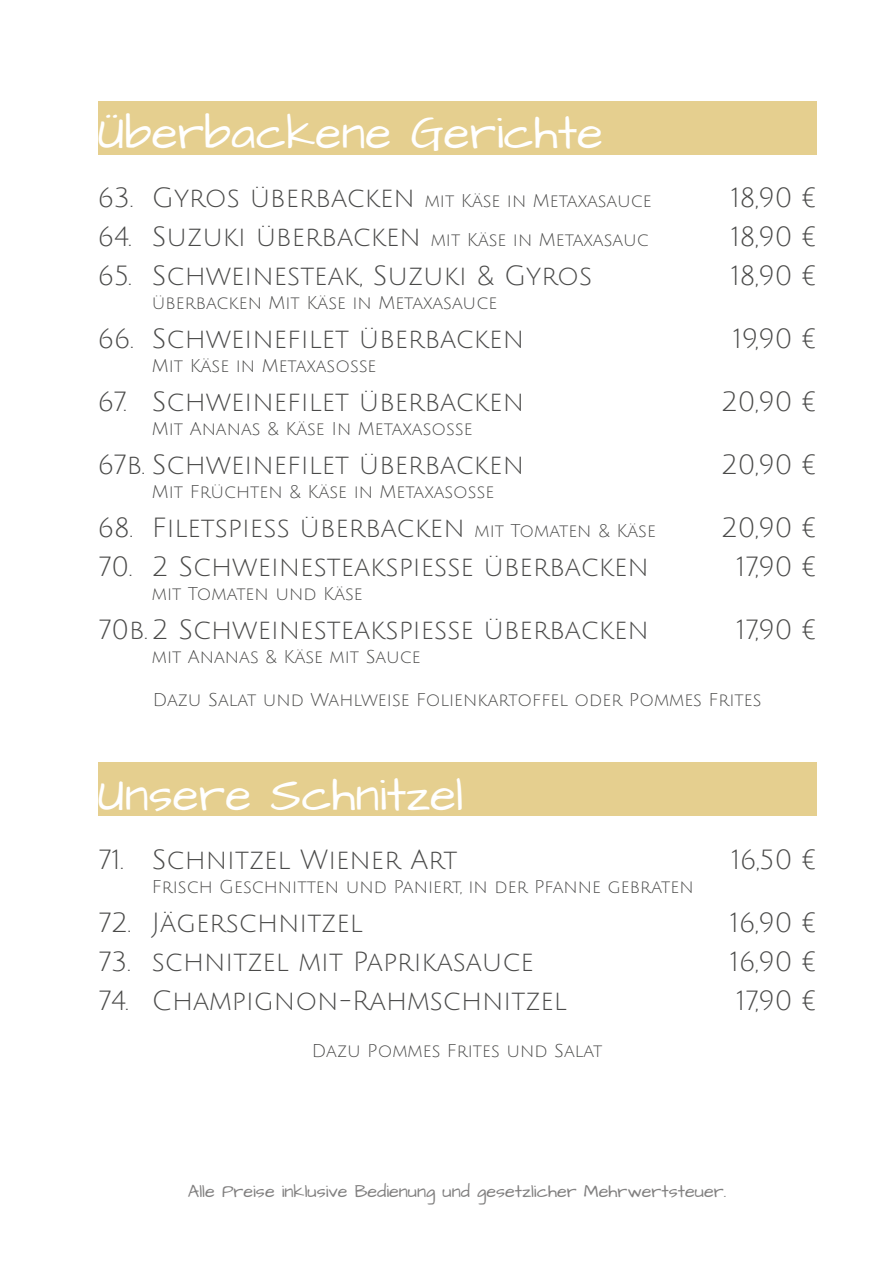
<style>
.page{position:relative;width:893px;height:1263px;background:#fff}
.page>*{position:absolute;margin:0;border:0;box-sizing:border-box;transform-origin:0 0}
.t1{font:48px "Architects Daughter";color:#fff}
.t2{font:27px/39px "Julius Sans One";color:#4a4a49;text-align:justify}
.t3{font:18px "Julius Sans One";color:#4a4a49}
.t4{font:18px "Architects Daughter";color:#818080}
.s1{font-size:27px}
.s2{font-size:18px}
</style>
<div class="page">
<div style="left:98px;top:762px;width:718px;height:54px;background:#e5cf8f"></div>
<div style="left:98px;top:101px;width:718px;height:53px;background:#e5cf8f"></div>
<h1 class="t1" style="left:98px;top:101px;width:507px">Überbackene Gerichte</h1>
<p class="t3" style="left:98px;top:192px;width:555px"><span class="s1">63. Gyros überbacken</span> mit Käse in Metaxasauce</p>
<p class="t2" style="left:98px;top:218px;width:552px">64. Suzuki überbacken <span class="s2">mit Käse in Metaxasauc</span></p>
<p class="t2" style="left:98px;top:257px;width:496px">65. Schweinesteak, Suzuki &amp; Gyros</p>
<p class="t3" style="left:152px;top:294px;width:347px">überbacken Mit Käse in Metaxasauce</p>
<p class="t2" style="left:98px;top:320px;width:428px">66. Schweinefilet überbacken</p>
<p class="t3" style="left:152px;top:357px;width:226px">Mit Käse in Metaxasoße</p>
<p class="t2" style="left:98px;top:383px;width:428px">67. Schweinefilet überbacken</p>
<p class="t3" style="left:152px;top:420px;width:322px">Mit Ananas &amp; Käse In Metaxasoße</p>
<p class="t2" style="left:98px;top:446px;width:428px">67b. Schweinefilet überbacken</p>
<p class="t3" style="left:152px;top:483px;width:344px">Mit Früchten &amp; Käse in Metaxasoße</p>
<p class="t2" style="left:98px;top:509px;width:560px">68. Filetspieß überbacken <span class="s2">mit Tomaten &amp; Käse</span></p>
<p class="t2" style="left:98px;top:548px;width:553px">70. 2 Schweinesteakspieße überbacken</p>
<p class="t3" style="left:152px;top:585px;width:212px">mit Tomaten und Käse</p>
<p class="t2" style="left:98px;top:611px;width:553px">70b. 2 Schweinesteakspieße überbacken</p>
<p class="t3" style="left:152px;top:648px;width:270px">mit Ananas &amp; Käse mit Sauce</p>
<p class="t2" style="left:732px;top:179px;width:86px">18,90 € 18,90 € 18,90 €</p>
<p class="t2" style="left:733px;top:320px;width:84px">19,90 €</p>
<p class="t2" style="left:721px;top:383px;width:97px">20,90 €</p>
<p class="t2" style="left:721px;top:446px;width:97px">20,90 €</p>
<p class="t2" style="left:721px;top:509px;width:97px;text-align:center">20,90 €<br>17,90 €</p>
<p class="t2" style="left:737px;top:611px;width:81px">17,90 €</p>
<p class="t3" style="left:153px;top:691px;width:610px">Dazu Salat und Wahlweise Folienkartoffel oder Pommes Frites</p>
<h1 class="t1" style="left:98px;top:762px;width:367px">Unsere Schnitzel</h1>
<p class="t2" style="left:98px;top:841px;width:361px">71. Schnitzel Wiener Art</p>
<p class="t3" style="left:152px;top:877px;width:543px">Frisch Geschnitten und Paniert, in der Pfanne gebraten</p>
<p class="t2" style="left:98px;top:904px;width:266px">72. Jägerschnitzel</p>
<p class="t2" style="left:98px;top:943px;width:437px">73. schnitzel mit Paprikasauce</p>
<p class="t2" style="left:98px;top:982px;width:470px">74. Champignon-Rahmschnitzel</p>
<p class="t3" style="left:312px;top:1042px;width:292px">Dazu Pommes Frites und Salat</p>
<p class="t2" style="left:732px;top:841px;width:86px">16,50 €</p>
<p class="t2" style="left:730px;top:904px;width:87px">16,90 € 16,90 € 17,90 €</p>
<p class="t4" style="left:188px;top:1179px;width:540px">Alle Preise inklusive Bedienung und gesetzlicher Mehrwertsteuer.</p>
</div>
